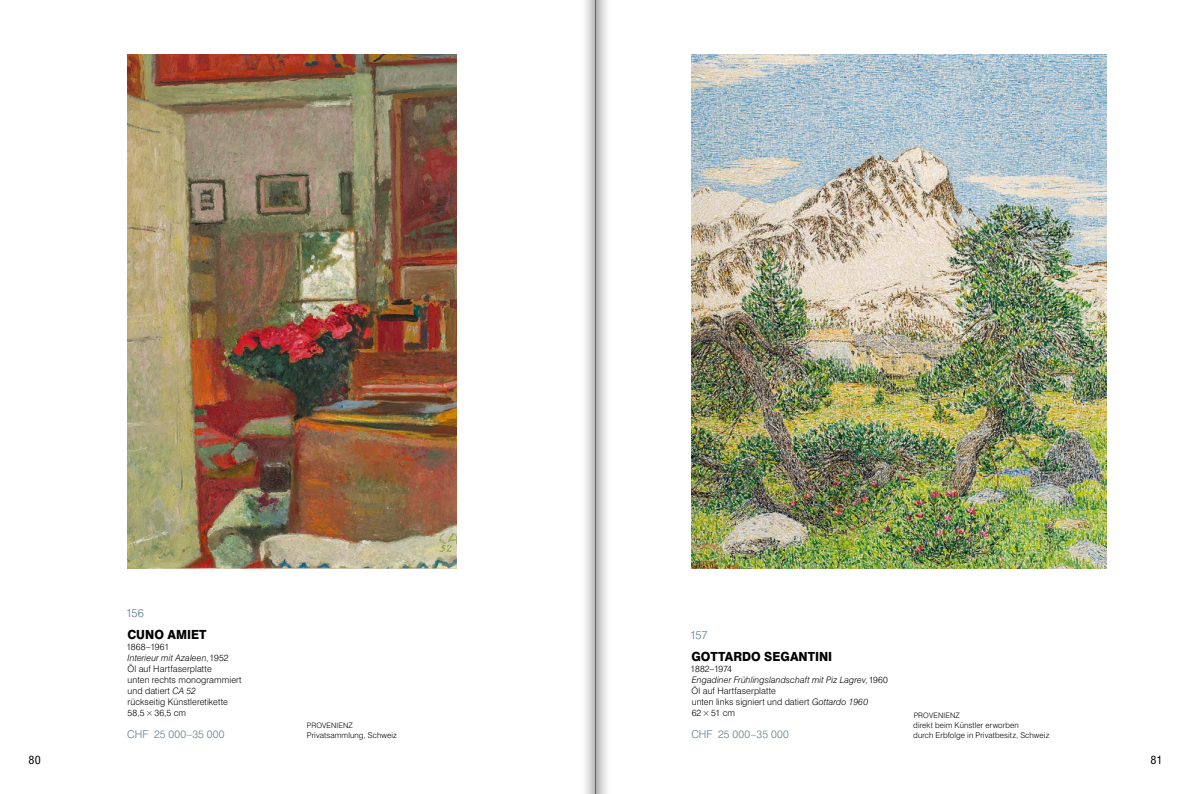
<style>
.page{position:relative;width:1191px;height:794px;background:#fff}
.page>*{position:absolute;margin:0;border:0;box-sizing:border-box;transform-origin:0 0}
.t1{font:800 12.6px "Swiss 721 BT";color:#000;scale:.95 1}
.t2{font:300 11.5px "Swiss 721 BT";letter-spacing:-.035em;color:#5e7b87}
.t3{font:condensed 11px "Swiss 721 BT";color:#000;scale:1.1 1}
.t4{font:300 10.8px "Swiss 721 BT";letter-spacing:.02em;color:#5e7b87}
.t5{font:300 9px/11px "Swiss 721 BT";letter-spacing:.01em;color:#000}
.t6{font:300 8px/10px "Swiss 721 BT";letter-spacing:.01em;color:#000}
.t7{font:300 7.5px "Swiss 721 BT";letter-spacing:.015em;color:#000}
.s1{font-style:italic}
</style>
<div class="page">
<img style="left:691px;top:55px;width:415px;height:513px">
<img style="left:127px;top:55px;width:330px;height:513px">
<svg style="left:585px;top:0;width:10px;height:794px;background:#d6d7d7"></svg>
<svg style="left:595px;top:0;width:12px;height:794px;background:#c1c2c2"></svg>
<p class="t2" style="left:126px;top:606px;width:19px">156</p>
<h1 class="t1" style="left:127px;top:626px;width:85px">CUNO AMIET</h1>
<p class="t5" style="left:127px;top:641px;width:117px">1868–1961<br><span class="s1">Interieur mit Azaleen</span>,1952<br>Öl auf Hartfaserplatte<br>unten rechts monogrammiert und datiert <span class="s1">CA 52<br></span>rückseitig Künstleretikette<br>58,5×36,5 cm</p>
<p class="t4" style="left:127px;top:727px;width:99px">CHF 25 000–35 000</p>
<p class="t7" style="left:307px;top:720px;width:47px">PROVENIENZ</p>
<p class="t6" style="left:307px;top:730px;width:92px">Privatsammlung, Schweiz</p>
<p class="t2" style="left:690px;top:628px;width:19px">157</p>
<h1 class="t1" style="left:691px;top:648px;width:150px">GOTTARDO SEGANTINI</h1>
<p class="t5" style="left:690px;top:663px;width:199px">1882–1974<br><span class="s1">Engadiner Frühlingslandschaft mit Piz Lagrev</span>,1960<br>Öl auf Hartfaserplatte<br>unten links signiert und datiert <span class="s1">Gottardo 1960<br></span>62×51 cm</p>
<p class="t4" style="left:691px;top:727px;width:99px">CHF 25 000–35 000</p>
<p class="t7" style="left:913px;top:710px;width:47px">PROVENIENZ</p>
<p class="t6" style="left:913px;top:720px;width:138px">direkt beim Künstler erworben<br>durch Erbfolge in Privatbesitz, Schweiz</p>
<p class="t3" style="left:28px;top:753px;width:13px">80</p>
<p class="t3" style="left:1150px;top:753px;width:13px">81</p>
</div>
